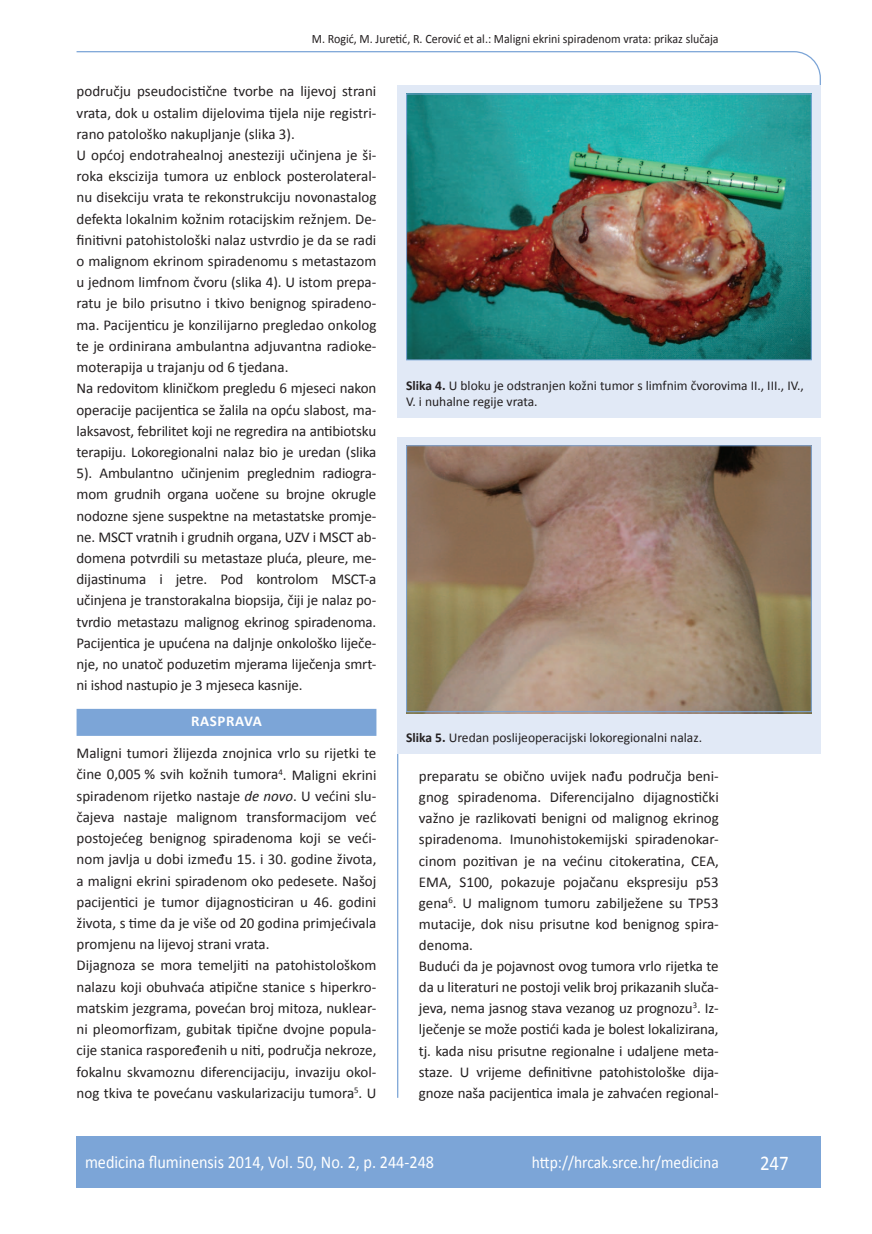
<style>
.page{position:relative;width:872px;height:1234px;background:#fff}
.page>*{position:absolute;margin:0;border:0;box-sizing:border-box;transform-origin:0 0}
.t1{font:21px "Calibri";color:#fff;scale:.9 1}
.t2{font:18px "Calibri";color:#fff;scale:.9 1}
.t3{font:17.25px "Calibri";color:#fff;scale:.9 1}
.t4{font:15px/21.1px "Calibri";color:#231f20}
.t5{font:700 15px "Calibri";letter-spacing:.04em;color:#fff}
.t6{font:13.5px/16.5px "Calibri";color:#231f20}
.t7{font:12.75px "Calibri";color:#231f20;scale:.94 1}
.s1{font-style:italic}
.s2{font-weight:700}
</style>
<div class="page">
<svg style="left:76px;top:51px;width:745px;height:275px"></svg>
<hr style="left:397px;top:753px;width:1px;height:344px;background:#7ca5d7">
<div style="left:77px;top:1135px;width:744px;height:51px;background:#7ca5d7"></div>
<div style="left:77px;top:708px;width:299px;height:27px;background:#7ca5d7"></div>
<div style="left:398px;top:85px;width:423px;height:332px;background:#e1e9f6"></div>
<img style="left:408px;top:96px;width:401px;height:262px">
<div style="left:406px;top:94px;width:405px;height:266px;border:1px solid #7ca5d7"></div>
<div style="left:398px;top:437px;width:423px;height:316px;background:#e1e9f6"></div>
<img style="left:406px;top:447px;width:405px;height:265px">
<div style="left:406px;top:445px;width:405px;height:266px;border:1px solid #7ca5d7"></div>
<p class="t7" style="left:312px;top:30px;width:434px">M. Rogić, M. Juretić, R. Cerović et al.: Maligni ekrini spiradenom vrata: prikaz slučaja</p>
<p class="t4" style="left:77px;top:80px;width:301px">području pseudocistične tvorbe na lijevoj strani vrata, dok u ostalim dijelovima tijela nije registri&shy;rano patološko nakupljanje (slika 3).<br>U općoj endotrahealnoj anesteziji učinjena je ši&shy;roka ekscizija tumora uz enblock posterolateral&shy;nu disekciju vrata te rekonstrukciju novonastalog defekta lokalnim kožnim rotacijskim režnjem. De&shy;finitivni patohistološki nalaz ustvrdio je da se radi o malignom ekrinom spiradenomu s metastazom u jednom limfnom čvoru (slika 4). U istom prepa&shy;ratu je bilo prisutno i tkivo benignog spiradeno&shy;ma. Pacijenticu je konzilijarno pregledao onkolog te je ordinirana ambulantna adjuvantna radioke&shy;moterapija u trajanju od 6 tjedana.<br>Na redovitom kliničkom pregledu 6 mjeseci nakon operacije pacijentica se žalila na opću slabost, ma&shy;laksavost, febrilitet koji ne regredira na antibiotsku terapiju. Lokoregionalni nalaz bio je uredan (slika 5). Ambulantno učinjenim preglednim radiogra&shy;mom grudnih organa uočene su brojne okrugle nodozne sjene suspektne na metastatske promje&shy;ne. MSCT vratnih i grudnih organa, UZV i MSCT ab&shy;domena potvrdili su metastaze pluća, pleure, me&shy;dijastinuma i jetre. Pod kontrolom MSCT-a učinjena je transtorakalna biopsija, čiji je nalaz po&shy;tvrdio metastazu malignog ekrinog spiradenoma.<br>Pacijentica je upućena na daljnje onkološko liječe&shy;nje, no unatoč poduzetim mjerama liječenja smrt&shy;ni ishod nastupio je 3 mjeseca kasnije.</p>
<p class="t5" style="left:191px;top:711px;width:72px">RASPRAVA</p>
<p class="t4" style="left:77px;top:741px;width:301px">Maligni tumori žlijezda znojnica vrlo su rijetki te čine 0,005 % svih kožnih tumora<sup>4</sup>. Maligni ekrini spiradenom rijetko nastaje <span class="s1">de novo</span>. U većini slu&shy;čajeva nastaje malignom transformacijom već postojećeg benignog spiradenoma koji se veći&shy;nom javlja u dobi između 15. i 30. godine života, a maligni ekrini spiradenom oko pedesete. Našoj pacijentici je tumor dijagnosticiran u 46. godini života, s time da je više od 20 godina primjećivala promjenu na lijevoj strani vrata.<br>Dijagnoza se mora temeljiti na patohistološkom nalazu koji obuhvaća atipične stanice s hiperkro&shy;matskim jezgrama, povećan broj mitoza, nuklear&shy;ni pleomorfizam, gubitak tipične dvojne popula&shy;cije stanica raspoređenih u niti, područja nekroze, fokalnu skvamoznu diferencijaciju, invaziju okol&shy;nog tkiva te povećanu vaskularizaciju tumora<sup>5</sup>. U</p>
<p class="t6" style="left:406px;top:376px;width:399px"><span class="s2">Slika 4.</span> U bloku je odstranjen kožni tumor s limfnim čvorovima II., III., IV.,<br>V. i nuhalne regije vrata.</p>
<p class="t6" style="left:406px;top:728px;width:297px"><span class="s2">Slika 5.</span> Uredan poslijeoperacijski lokoregionalni nalaz.</p>
<p class="t4" style="left:419px;top:764px;width:301px">preparatu se obično uvijek nađu područja beni&shy;gnog spiradenoma. Diferencijalno dijagnostički važno je razlikovati benigni od malignog ekrinog spiradenoma. Imunohistokemijski spiradenokar&shy;cinom pozitivan je na većinu citokeratina, CEA, EMA, S100, pokazuje pojačanu ekspresiju p53 gena<sup>6</sup>. U malignom tumoru zabilježene su TP53 mutacije, dok nisu prisutne kod benignog spira&shy;denoma.<br>Budući da je pojavnost ovog tumora vrlo rijetka te da u literaturi ne postoji velik broj prikazanih sluča&shy;jeva, nema jasnog stava vezanog uz prognozu<sup>3</sup>. Iz&shy;lječenje se može postići kada je bolest lokalizirana, tj. kada nisu prisutne regionalne i udaljene meta&shy;staze. U vrijeme definitivne patohistološke dija&shy;gnoze naša pacijentica imala je zahvaćen regional-</p>
<p class="t2" style="left:85px;top:1150px;width:389px">medicina fluminensis 2014, Vol. 50, No. 2, p. 244-248</p>
<p class="t3" style="left:532px;top:1151px;width:209px">http://hrcak.srce.hr/medicina</p>
<h1 class="t1" style="left:760px;top:1149px;width:33px">247</h1>
</div>
